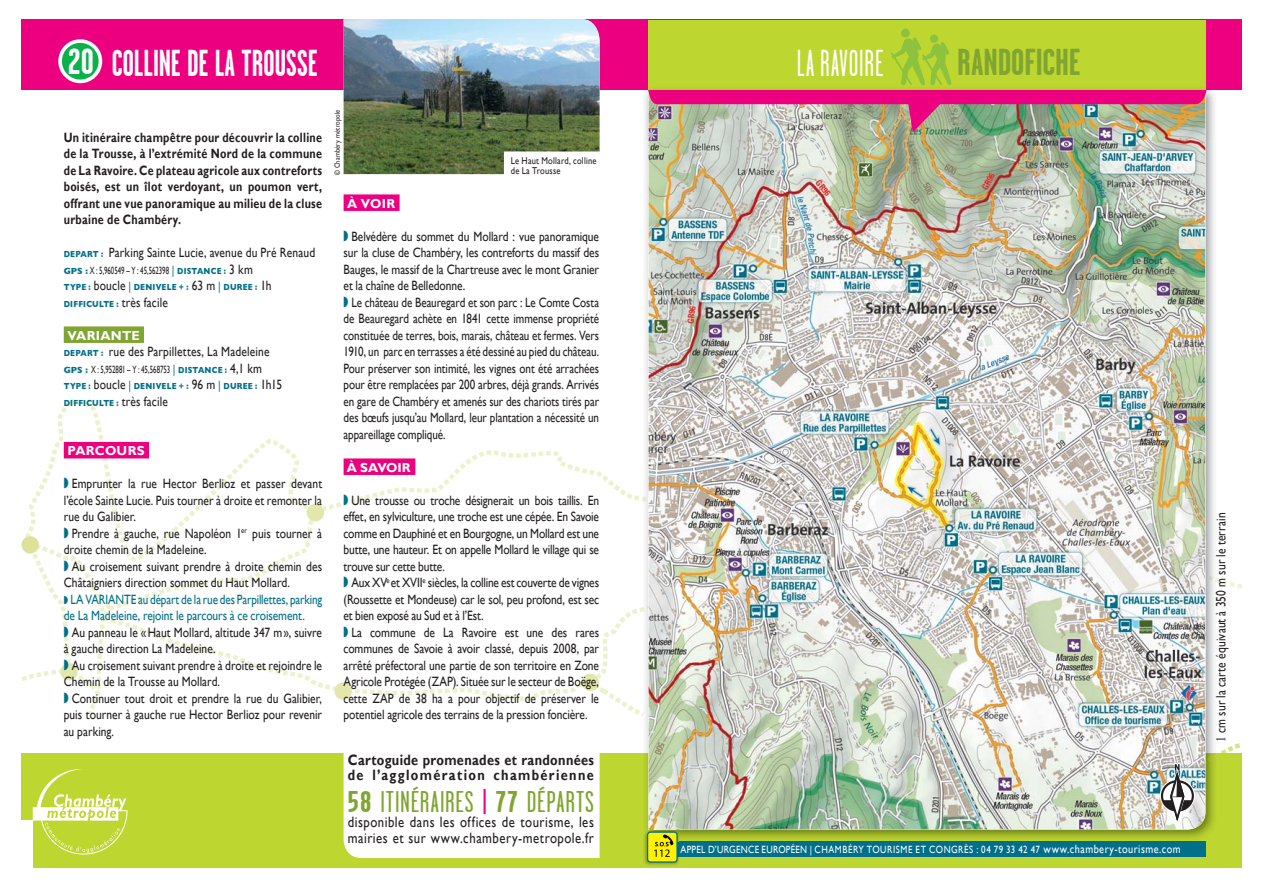
<style>
.page{position:relative;width:1263px;height:893px;background:#fff}
.page>*{position:absolute;margin:0;border:0;box-sizing:border-box;transform-origin:0 0}
.t1{font:700 37.5px "Garage Gothic";color:#fff;scale:.85 1}
.t2{font:700 37.5px "Garage Gothic";color:#81a532}
.t3{font:37.5px "Garage Gothic";letter-spacing:.025em;color:#fff;scale:.85 1}
.t4{font:30px "Garage Gothic";letter-spacing:.03em;color:#81a532;scale:1.06 1}
.t5{font:15px/15.6px "Gill Sans";letter-spacing:.04em;color:#231f20;scale:.85 1}
.t6{font:700 15px/15.6px "Gill Sans";letter-spacing:.03em;color:#231f20;scale:.85 1}
.t7{font:13.5px/16.5px "Gill Sans";color:#231f20;scale:.85 1}
.t8{font:13.5px/16.5px "Gill Sans";letter-spacing:-.01em;color:#231f20;scale:.85 1}
.t9{font:700 13.5px/16.5px "Gill Sans";letter-spacing:.025em;color:#231f20;text-align:justify;scale:.8 1}
.t10{font:13.5px "Gill Sans";letter-spacing:.015em;color:#231f20;scale:.85 1}
.t11{font:13.5px "Gill Sans";letter-spacing:.01em;color:#231f20;scale:.85 1}
.t12{font:700 13.05px "Gill Sans";letter-spacing:.01em;color:#fff}
.t13{font:10.5px "Gill Sans";letter-spacing:.04em;color:#fff;scale:.85 1}
.t14{font:10.5px "Gill Sans";letter-spacing:-.005em;color:#231f20;scale:.65 1}
.t15{font:9.9px "Gill Sans";letter-spacing:.02em;color:#231f20;scale:.85 1}
.t16{font:700 9px/16.5px "Gill Sans";letter-spacing:.025em;color:#006f89;scale:.85 1}
.t17{font:7.5px "Gill Sans";letter-spacing:.025em;color:#231f20;scale:.85 1}
.s1{font-size:36.45px}
.s2{font-weight:700;font-size:9px;color:#006f89}
.s3{font-size:12px;color:#006f89}
.s4{font-size:13.5px}
.s5{font-weight:400;font-size:13.5px;color:#231f20}
.s6{font-weight:400;font-size:12px}
.s7{color:#006f89}
.s8{font-weight:700}
.s9{color:#ed0080}
.s10{font-family:"Times"}
.s11{font-size:12px}
</style>
<div class="page">
<svg style="left:26px;top:399px;width:617px;height:318px"></svg>
<svg style="left:581px;top:674px;width:18px;height:17px"></svg>
<svg style="left:334px;top:682px;width:18px;height:18px"></svg>
<svg style="left:306px;top:504px;width:18px;height:17px"></svg>
<svg style="left:21px;top:663px;width:57px;height:18px"></svg>
<div style="left:21px;top:753px;width:1221px;height:115px;background:#bed730"></div>
<div style="left:21px;top:20px;width:1221px;height:70px;background:#ed0080"></div>
<div style="left:648px;top:20px;width:557px;height:71px;background:#bed730"></div>
<svg style="left:21px;top:535px;width:19px;height:19px"></svg>
<img style="left:644px;top:90px;width:571px;height:50px">
<img style="left:1205px;top:140px;width:10px;height:603px">
<img style="left:643px;top:496px;width:5px;height:220px">
<img style="left:645px;top:753px;width:570px;height:86px">
<svg style="left:1205px;top:743px;width:35px;height:21px"></svg>
<svg style="left:1205px;top:575px;width:37px;height:14px"></svg>
<img style="left:648px;top:133px;width:557px;height:696px">
<div style="left:344px;top:753px;width:256px;height:105px;background:#fff"></div>
<div style="left:60px;top:41px;width:40px;height:40px;background:#0cb14b;border-radius:50%"></div>
<div style="left:58px;top:39px;width:44px;height:44px;border:4px solid #fff;border-radius:50%"></div>
<div style="left:64px;top:326px;width:80px;height:17px;background:#81a532"></div>
<div style="left:64px;top:442px;width:85px;height:16px;background:#ed0080"></div>
<img style="left:1158px;top:755px;width:38px;height:83px">
<img style="left:344px;top:19px;width:256px;height:155px">
<svg style="left:33px;top:769px;width:94px;height:85px"></svg>
<img style="left:648px;top:28px;width:558px;height:105px">
<div style="left:18px;top:821px;width:15px;height:72px;background:#fff"></div>
<div style="left:673px;top:842px;width:532px;height:15px;background:#006f89"></div>
<img style="left:644px;top:829px;width:35px;height:36px">
<img style="left:648px;top:829px;width:31px;height:1px">
<img style="left:678px;top:842px;width:1px;height:15px">
<div style="left:647px;top:832px;width:30px;height:30px;background:#fff200;border-radius:3px"></div>
<div style="left:647px;top:831px;width:31px;height:32px;border:1px solid #006f89;border-radius:3px"></div>
<svg style="left:654px;top:834px;width:24px;height:23px"></svg>
<div style="left:344px;top:194px;width:56px;height:17px;background:#ed0080"></div>
<div style="left:344px;top:458px;width:71px;height:17px;background:#ed0080"></div>
<h1 class="t1" style="left:68px;top:49px;width:295px"><span class="s1">20</span> COLLINE DE LA TROUSSE</h1>
<p class="t9" style="left:64px;top:129px;width:324px">Un itinéraire champêtre pour découvrir la colline de la Trousse, à l’extrémité Nord de la commune de La Ravoire. Ce plateau agricole aux contreforts boisés, est un îlot verdoyant, un poumon vert, offrant une vue panoramique au milieu de la cluse urbaine de Chambéry.</p>
<p class="t11" style="left:64px;top:244px;width:297px"><span class="s2">DEPART :</span> Parking Sainte Lucie, avenue du Pré Renaud</p>
<p class="t14" style="left:64px;top:264px;width:292px"><span class="s2">GPS :</span> X : 5,960549 – Y : 45,562398 <span class="s3">|</span> <span class="s2">DISTANCE :</span> <span class="s4">3 km</span></p>
<p class="t16" style="left:64px;top:279px;width:246px">TYPE : <span class="s5">boucle</span> <span class="s6">|</span> DENIVELE + : <span class="s5">63 m</span> <span class="s6">|</span> DUREE : <span class="s5">1h<br></span>DIFFICULTE : <span class="s5">très facile</span></p>
<p class="t12" style="left:67px;top:327px;width:74px">VARIANTE</p>
<p class="t10" style="left:64px;top:343px;width:244px"><span class="s2">DEPART :</span> rue des Parpillettes, La Madeleine</p>
<p class="t14" style="left:64px;top:363px;width:307px"><span class="s2">GPS :</span> X : 5,952881 – Y : 45,568753 <span class="s3">|</span> <span class="s2">DISTANCE :</span> <span class="s4">4,1 km</span></p>
<p class="t16" style="left:64px;top:378px;width:258px">TYPE : <span class="s5">boucle</span> <span class="s6">|</span> DENIVELE + : <span class="s5">96 m</span> <span class="s6">|</span> DUREE : <span class="s5">1h15<br></span>DIFFICULTE : <span class="s5">très facile</span></p>
<p class="t12" style="left:67px;top:443px;width:79px">PARCOURS</p>
<p class="t7" style="left:64px;top:475px;width:305px"><span class="s7">◗</span> Emprunter la rue Hector Berlioz et passer devant l’école Sainte Lucie. Puis tourner à droite et remonter la rue du Galibier.<br><span class="s7">◗</span> Prendre à gauche, rue Napoléon 1<sup>er</sup> puis tourner à droite chemin de la Madeleine.<br><span class="s7">◗</span> Au croisement suivant prendre à droite chemin des Châtaigniers direction sommet du Haut Mollard.<br><span class="s7">◗</span> <span class="s7">LA VARIANTE au départ de la rue des Parpillettes, parking de La Madeleine, rejoint le parcours à ce croisement.<br></span><span class="s7">◗</span> Au panneau le « Haut Mollard, altitude 347 m », suivre à gauche direction La Madeleine.<br><span class="s7">◗</span> Au croisement suivant prendre à droite et rejoindre le Chemin de la Trousse au Mollard.<br><span class="s7">◗</span> Continuer tout droit et prendre la rue du Galibier, puis tourner à gauche rue Hector Berlioz pour revenir au parking.</p>
<p class="t17" style="left:333px;top:175px;width:78px;rotate:-90deg">© Chambéry métropole</p>
<p class="t15" style="left:511px;top:155px;width:102px">Le Haut Mollard, colline</p>
<p class="t15" style="left:511px;top:165px;width:60px">de La Trousse</p>
<p class="t12" style="left:347px;top:195px;width:50px">À VOIR</p>
<p class="t7" style="left:344px;top:228px;width:302px"><span class="s7">◗</span> Belvédère du sommet du Mollard : vue panoramique sur la cluse de Chambéry, les contreforts du massif des Bauges, le massif de la Chartreuse avec le mont Granier et la chaîne de Belledonne.<br><span class="s7">◗</span> Le château de Beauregard et son parc : Le Comte Costa de Beauregard achète en 1841 cette immense propriété constituée de terres, bois, marais, château et fermes. Vers 1910, un parc en terrasses a été dessiné au pied du château.<br>Pour préserver son intimité, les vignes ont été arrachées pour être remplacées par 200 arbres, déjà grands. Arrivés en gare de Chambéry et amenés sur des chariots tirés par des bœufs jusqu’au Mollard, leur plantation a nécessité un appareillage compliqué.</p>
<p class="t12" style="left:347px;top:459px;width:65px">À SAVOIR</p>
<p class="t8" style="left:344px;top:492px;width:302px"><span class="s7">◗</span> Une trousse ou troche désignerait un bois taillis. En effet, en sylviculture, une troche est une cépée. En Savoie comme en Dauphiné et en Bourgogne, un Mollard est une butte, une hauteur. Et on appelle Mollard le village qui se trouve sur cette butte.<br><span class="s7">◗</span> Aux XV<sup>e</sup> et XVII<sup>e</sup> siècles, la colline est couverte de vignes (Roussette et Mondeuse) car le sol, peu profond, est sec et bien exposé au Sud et à l’Est.<br><span class="s7">◗</span> La commune de La Ravoire est une des rares communes de Savoie à avoir classé, depuis 2008, par arrêté préfectoral une partie de son territoire en Zone Agricole Protégée (ZAP). Située sur le secteur de Boëge, cette ZAP de 38 ha a pour objectif de préserver le potentiel agricole des terrains de la pression foncière.</p>
<p class="t6" style="left:348px;top:751px;width:291px">Cartoguide promenades et randonnées de l’agglomération chambérienne</p>
<h2 class="t4" style="left:348px;top:791px;width:234px"><span class="s8">58</span> ITINÉRAIRES <span class="s9">|</span> <span class="s8">77</span> DÉPARTS</h2>
<p class="t5" style="left:348px;top:814px;width:291px">disponible dans les offices de tourisme, les mairies et sur www.chambery-metropole.fr</p>
<h1 class="t3" style="left:797px;top:49px;width:104px">LA RAVOIRE</h1>
<h1 class="t2" style="left:957px;top:49px;width:125px">RANDOFICHE</h1>
<p class="t10" style="left:1213px;top:742px;width:271px;rotate:-90deg"><span class="s10">1</span> cm sur la carte équivaut à 350 m sur le terrain</p>
<p class="t13" style="left:681px;top:843px;width:590px">APPEL D’URGENCE EUROPÉEN | CHAMBÉRY TOURISME ET CONGRÈS : 04 79 33 42 47 <span class="s11">www.chambery-tourisme.com</span></p>
</div>
